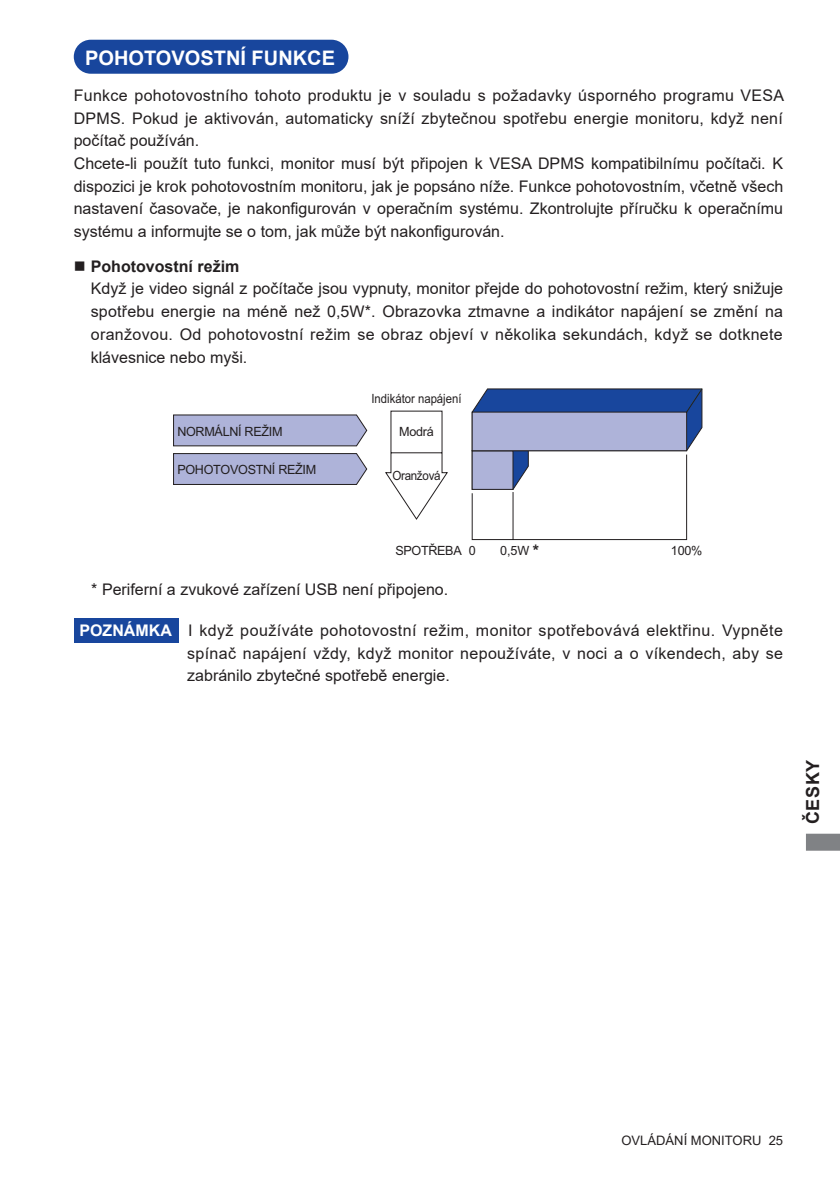
<style>
.page{position:relative;width:840px;height:1191px;background:#fff}
.page>*{position:absolute;margin:0;border:0;box-sizing:border-box;transform-origin:0 0}
.t1{font:700 20px "Arial";color:#fff}
.t2{font:700 18px "Arial";letter-spacing:.035em;color:#231f20}
.t3{font:16px/22.6px "Arial";color:#231f20}
.t4{font:700 16px "Arial";color:#fff}
.t5{font:700 16px "Arial";color:#231f20}
.t6{font:13px "Arial";color:#231f20}
.t7{font:12.8px "Arial";letter-spacing:-.025em;color:#231f20}
.t8{font:12.8px "Arial";color:#231f20;scale:.89 1}
.t9{font:12.8px "Arial";letter-spacing:-.025em;color:#231f20;scale:.91 1}
.s1{font-weight:700}
</style>
<div class="page">
<svg style="left:806px;top:833px;width:33px;height:17px"></svg>
<div style="left:74px;top:618px;width:104px;height:25px;background:#18469d"></div>
<svg style="left:471px;top:388px;width:231px;height:152px"></svg>
<svg style="left:173px;top:410px;width:275px;height:110px"></svg>
<div style="left:75px;top:41px;width:272px;height:32px;background:#18469d;border-radius:16px"></div>
<div style="left:74px;top:40px;width:274px;height:34px;border:2px solid #18469d;border-radius:16px"></div>
<p class="t1" style="left:85px;top:43px;width:251px">POHOTOVOSTNÍ FUNKCE</p>
<p class="t3" style="left:74px;top:84px;width:711px">Funkce pohotovostního tohoto produktu je v souladu s požadavky úsporného programu VESA DPMS. Pokud je aktivován, automaticky sníží zbytečnou spotřebu energie monitoru, když není počítač používán.<br>Chcete-li použít tuto funkci, monitor musí být připojen k VESA DPMS kompatibilnímu počítači. K dispozici je krok pohotovostním monitoru, jak je popsáno níže. Funkce pohotovostním, včetně všech nastavení časovače, je nakonfigurován v operačním systému. Zkontrolujte příručku k operačnímu systému a informujte se o tom, jak může být nakonfigurován.</p>
<p class="t3" style="left:91px;top:255px;width:693px;text-indent:-17px">■ <span class="s1">Pohotovostní režim<br></span>Když je video signál z počítače jsou vypnuty, monitor přejde do pohotovostní režim, který snižuje spotřebu energie na méně než 0,5W*. Obrazovka ztmavne a indikátor napájení se změní na oranžovou. Od pohotovostní režim se obraz objeví v několika sekundách, když se dotknete klávesnice nebo myši.</p>
<p class="t7" style="left:177px;top:422px;width:107px">NORMÁLNÍ REŽIM</p>
<p class="t7" style="left:177px;top:461px;width:140px">POHOTOVOSTNÍ REŽIM</p>
<p class="t8" style="left:371px;top:389px;width:103px">Indikátor napájení</p>
<p class="t7" style="left:399px;top:423px;width:36px">Modrá</p>
<p class="t9" style="left:392px;top:467px;width:54px">Oranžová</p>
<p class="t7" style="left:395px;top:541px;width:82px">SPOTŘEBA 0</p>
<p class="t7" style="left:500px;top:541px;width:31px">0,5W</p>
<p class="t7" style="left:670px;top:541px;width:33px">100%</p>
<p class="t5" style="left:532px;top:539px;width:8px">*</p>
<p class="t3" style="left:91px;top:578px;width:358px">* Periferní a zvukové zařízení USB není připojeno.</p>
<p class="t3" style="left:187px;top:619px;width:597px;text-align:justify">I když používáte pohotovostní režim, monitor spotřebovává elektřinu. Vypněte spínač napájení vždy, když monitor nepoužíváte, v noci a o víkendech, aby se zabránilo zbytečné spotřebě energie.</p>
<p class="t4" style="left:79px;top:619px;width:94px">POZNÁMKA</p>
<p class="t2" style="left:799px;top:824px;width:66px;rotate:-90deg">ČESKY</p>
<p class="t6" style="left:621px;top:1131px;width:163px">OVLÁDÁNÍ MONITORU 25</p>
</div>
